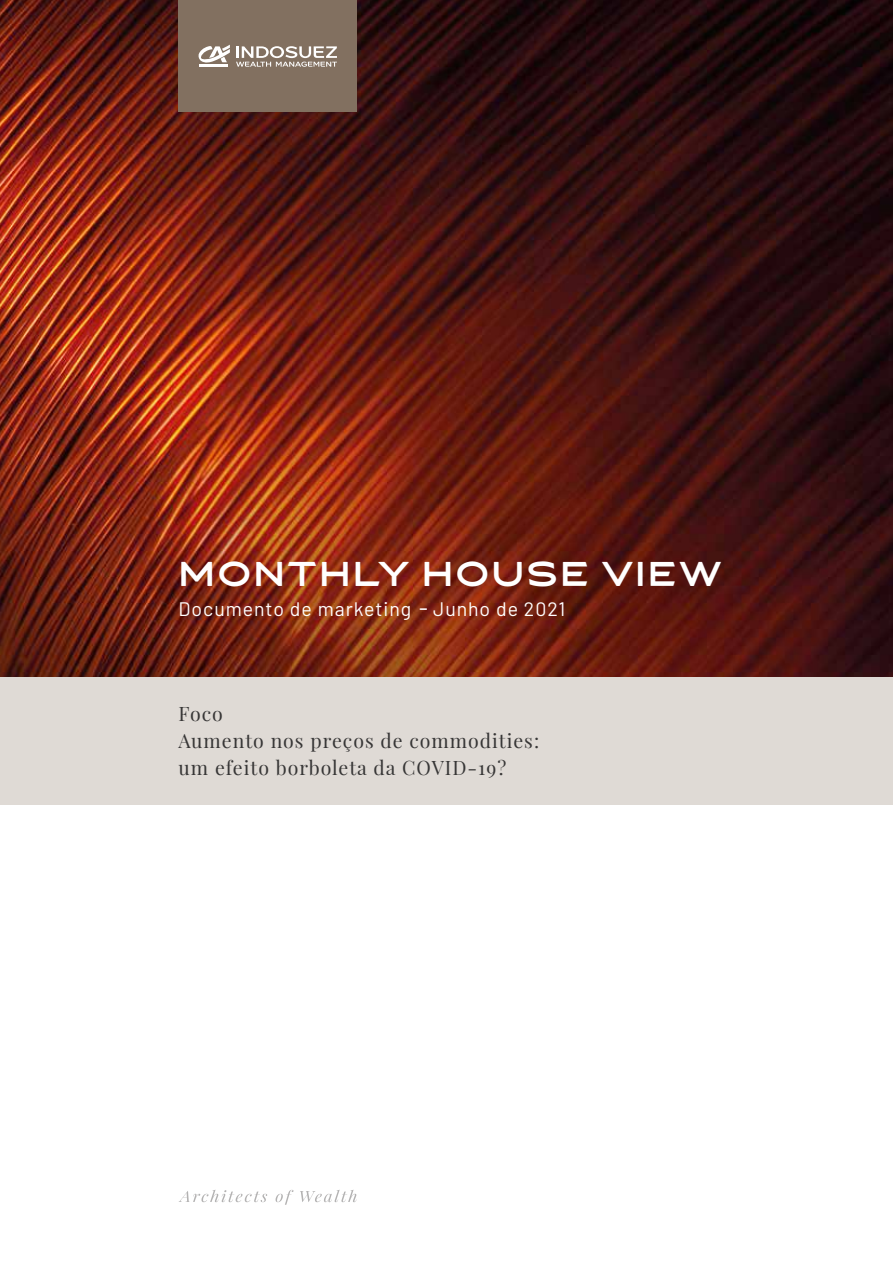
<style>
.page{position:relative;width:893px;height:1263px;background:#fff}
.page>*{position:absolute;margin:0;border:0;box-sizing:border-box;transform-origin:0 0}
.t1{font:33px "Asterone";letter-spacing:.055em;color:#fff}
.t2{font:19.5px/27px "Playfair Display";letter-spacing:.05em;color:#373636}
.t3{font:19.5px "Barlow";letter-spacing:.05em;color:#fff}
.s1{font-family:"Playfair Display";font-weight:700}
</style>
<div class="page">
<img style="left:0;top:0;width:893px;height:677px">
<div style="left:179px;top:0;width:178px;height:112px;background:#827060"></div>
<svg style="left:236px;top:46px;width:101px;height:21px"></svg>
<hr style="left:199px;top:64px;width:29px;height:3px;background:#fff">
<svg style="left:198px;top:45px;width:32px;height:18px"></svg>
<div style="left:0;top:677px;width:893px;height:128px;background:#dfdad5"></div>
<svg style="left:179px;top:1190px;width:88px;height:12px"></svg>
<svg style="left:276px;top:1190px;width:18px;height:15px"></svg>
<svg style="left:300px;top:1189px;width:57px;height:13px"></svg>
<h1 class="t1" style="left:179px;top:552px;width:545px">MONTHLY HOUSE VIEW</h1>
<p class="t3" style="left:179px;top:595px;width:388px">Documento de marketing <span class="s1">-</span> Junho de 2021</p>
<p class="t2" style="left:179px;top:699px;width:362px">Foco<br>Aumento nos preços de commodities: um efeito borboleta da COVID-19?</p>
</div>
